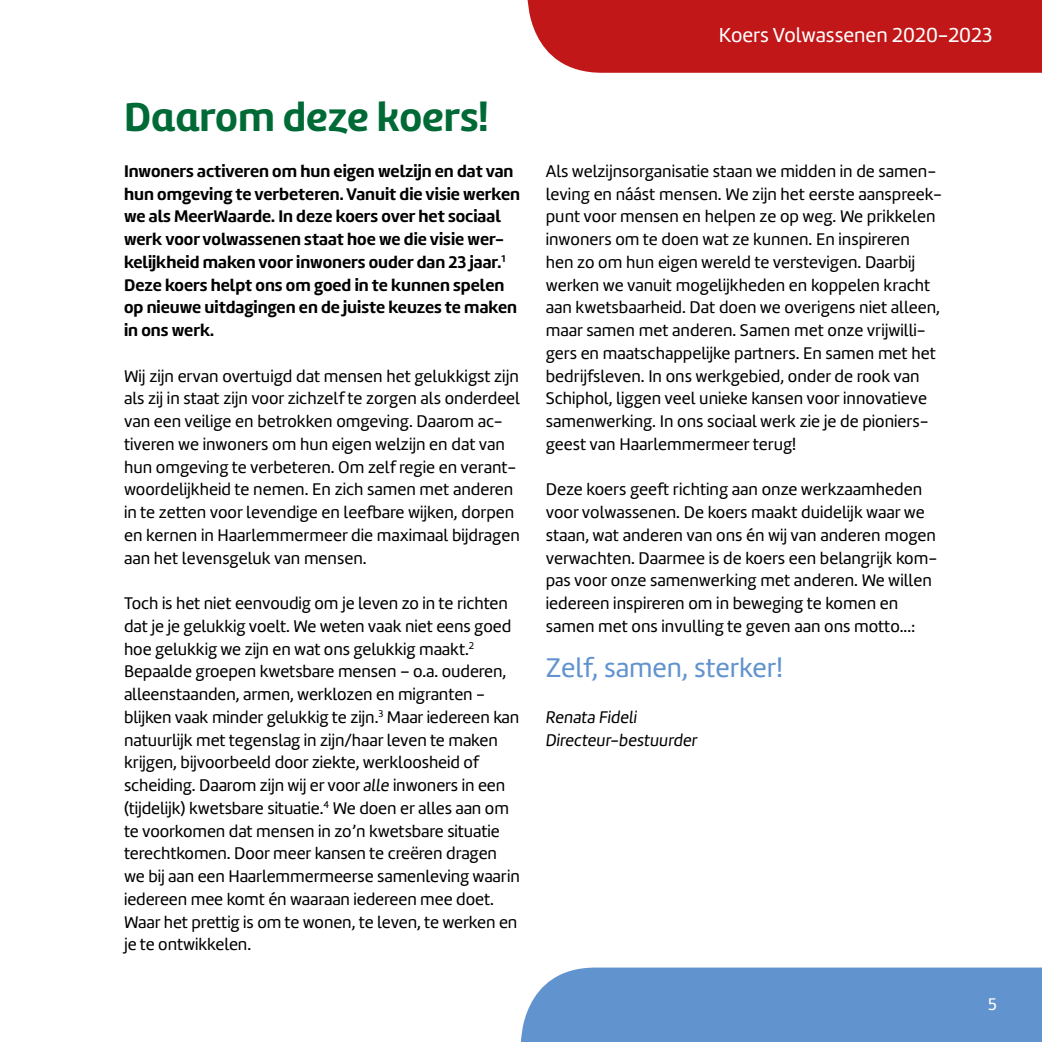
<style>
.page{position:relative;width:1042px;height:1042px;background:#fff}
.page>*{position:absolute;margin:0;border:0;box-sizing:border-box;transform-origin:0 0}
.t1{font:700 42px "Amelia UP";color:#006a36}
.t2{font:28px "Amelia";color:#6193ce}
.t3{font:21px "Amelia";color:#fff}
.t4{font:17.5px/22.8px "Amelia";color:#000}
.t5{font:700 17.5px/22.8px "Amelia";color:#000}
.t6{font:17.5px/22.8px "Amelia Oblicua";color:#000}
.t7{font:17.5px "Amelia";color:#fff}
.s1{font-family:"Amelia Oblicua"}
</style>
<div class="page">
<div style="left:528px;top:0;width:514px;height:73px;background:#c11718"></div>
<div style="left:521px;top:967px;width:521px;height:75px;background:#6193ce"></div>
<h1 class="t1" style="left:124px;top:93px;width:366px">Daarom deze koers!</h1>
<p class="t5" style="left:124px;top:160px;width:397px">Inwoners activeren om hun eigen welzijn en dat van hun omgeving te verbeteren. Vanuit die visie werken we als MeerWaarde. In deze koers over het sociaal werk voor volwassenen staat hoe we die visie wer&shy;kelijkheid maken voor inwoners ouder dan 23 jaar.<sup>1<br></sup>Deze koers helpt ons om goed in te kunnen spelen op nieuwe uitdagingen en de juiste keuzes te maken in ons werk.</p>
<p class="t4" style="left:124px;top:364px;width:397px">Wij zijn ervan overtuigd dat mensen het gelukkigst zijn als zij in staat zijn voor zichzelf te zorgen als onderdeel van een veilige en betrokken omgeving. Daarom ac&shy;tiveren we inwoners om hun eigen welzijn en dat van hun omgeving te verbeteren. Om zelf regie en verant&shy;woordelijkheid te nemen. En zich samen met anderen in te zetten voor levendige en leefbare wijken, dorpen en kernen in Haarlemmermeer die maximaal bijdragen aan het levensgeluk van mensen.</p>
<p class="t4" style="left:124px;top:592px;width:397px">Toch is het niet eenvoudig om je leven zo in te richten dat je je gelukkig voelt. We weten vaak niet eens goed hoe gelukkig we zijn en wat ons gelukkig maakt.<sup>2<br></sup>Bepaalde groepen kwetsbare mensen – o.a. ouderen, alleenstaanden, armen, werklozen en migranten - blijken vaak minder gelukkig te zijn.<sup>3</sup> Maar iedereen kan natuurlijk met tegenslag in zijn/haar leven te maken krijgen, bijvoorbeeld door ziekte, werkloosheid of scheiding. Daarom zijn wij er voor <span class="s1">alle</span> inwoners in een (tijdelijk) kwetsbare situatie.<sup>4</sup> We doen er alles aan om te voorkomen dat mensen in zo’n kwetsbare situatie terechtkomen. Door meer kansen te creëren dragen we bij aan een Haarlemmermeerse samenleving waarin iedereen mee komt én waaraan iedereen mee doet.<br>Waar het prettig is om te wonen, te leven, te werken en je te ontwikkelen.</p>
<p class="t3" style="left:719px;top:22px;width:275px">Koers Volwassenen 2020-2023</p>
<p class="t4" style="left:546px;top:160px;width:398px">Als welzijnsorganisatie staan we midden in de samen&shy;leving en náást mensen. We zijn het eerste aanspreek&shy;punt voor mensen en helpen ze op weg. We prikkelen inwoners om te doen wat ze kunnen. En inspireren hen zo om hun eigen wereld te verstevigen. Daarbij werken we vanuit mogelijkheden en koppelen kracht aan kwetsbaarheid. Dat doen we overigens niet alleen, maar samen met anderen. Samen met onze vrijwilli&shy;gers en maatschappelijke partners. En samen met het bedrijfsleven. In ons werkgebied, onder de rook van Schiphol, liggen veel unieke kansen voor innovatieve samenwerking. In ons sociaal werk zie je de pioniers&shy;geest van Haarlemmermeer terug!</p>
<p class="t4" style="left:546px;top:478px;width:393px">Deze koers geeft richting aan onze werkzaamheden voor volwassenen. De koers maakt duidelijk waar we staan, wat anderen van ons én wij van anderen mogen verwachten. Daarmee is de koers een belangrijk kom&shy;pas voor onze samenwerking met anderen. We willen iedereen inspireren om in beweging te komen en samen met ons invulling te geven aan ons motto...:</p>
<h2 class="t2" style="left:546px;top:652px;width:238px">Zelf, samen, sterker!</h2>
<p class="t6" style="left:546px;top:706px;width:153px">Renata Fideli<br>Directeur-bestuurder</p>
<p class="t7" style="left:988px;top:994px;width:10px">5</p>
</div>
